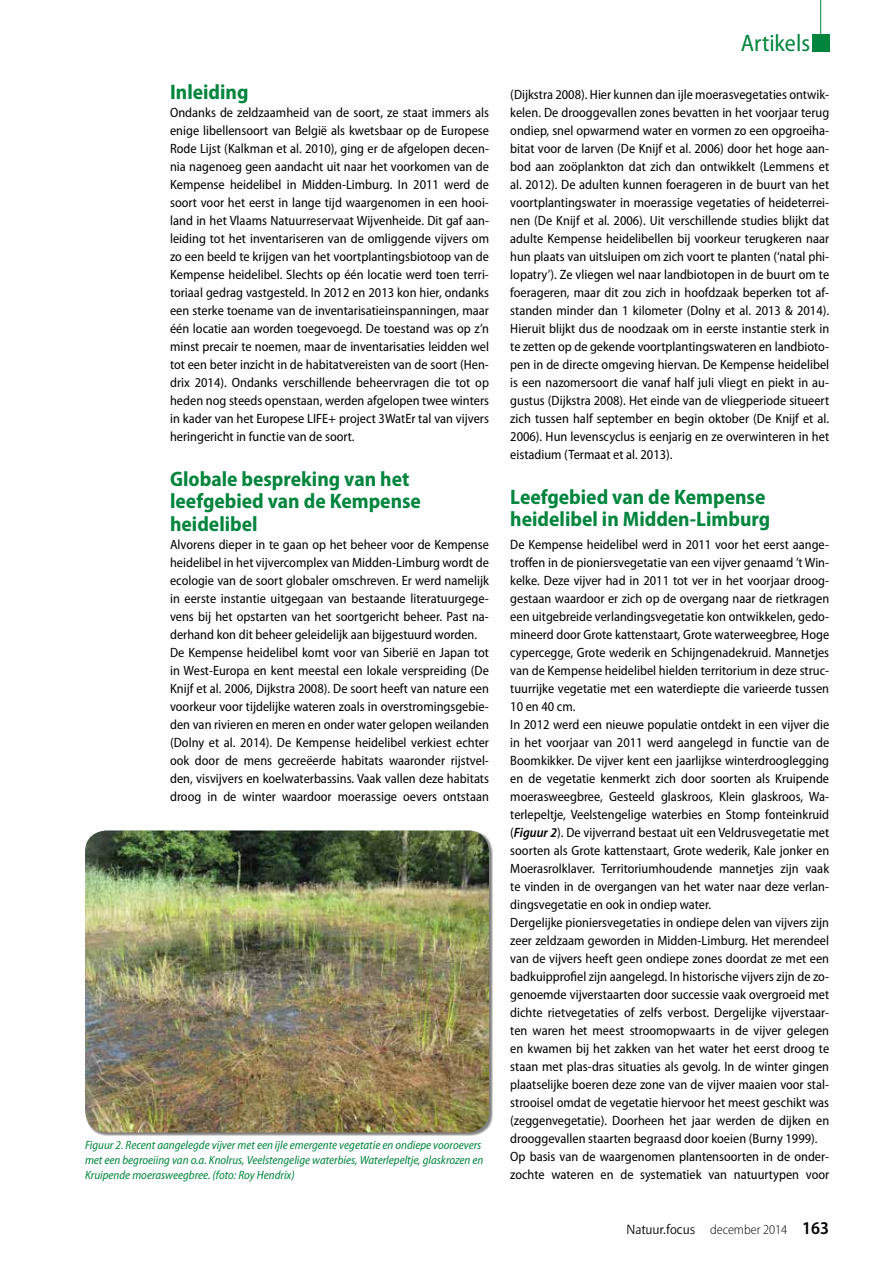
<style>
.page{position:relative;width:893px;height:1263px;background:#fff}
.page>*{position:absolute;margin:0;border:0;box-sizing:border-box;transform-origin:0 0}
.t1{font:semi-condensed 24px "Myriad Pro";color:#00853e}
.t2{font:700 semi-condensed 21px/22.5px "Myriad Pro";color:#00853e}
.t3{font:15px "Beo Sans R11";color:#000}
.t4{font:semi-condensed 13.5px/18px "Myriad Pro";color:#000;text-align:justify}
.t5{font:italic semi-condensed 12px/15px "Myriad Pro";color:#00853e}
.s1{font-style:italic}
.s2{font-weight:600;font-style:italic}
.s3{font-family:"Myriad Pro";font-weight:300;font-stretch:semi-condensed;font-size:13.5px}
.s4{font-family:"Myriad Pro";font-weight:600;font-stretch:semi-condensed;font-size:18px}
</style>
<div class="page">
<div style="left:85px;top:831px;width:408px;height:305px;background:#000;opacity:.5"></div>
<img style="left:85px;top:830px;width:404px;height:302px">
<hr style="left:820px;top:0;width:1px;height:43px;background:#00853e">
<div style="left:812px;top:34px;width:17px;height:17px;background:#00853e"></div>
<h2 class="t2" style="left:170px;top:81px;width:80px">Inleiding</h2>
<p class="t4" style="left:170px;top:104px;width:320px">Ondanks de zeldzaamheid van de soort, ze staat immers als enige libellensoort van België als kwetsbaar op de Europese Rode Lijst (Kalkman et al. 2010), ging er de afgelopen decen&shy;nia nagenoeg geen aandacht uit naar het voorkomen van de Kempense heidelibel in Midden-Limburg. In 2011 werd de soort voor het eerst in lange tijd waargenomen in een hooi&shy;land in het Vlaams Natuurreservaat Wijvenheide. Dit gaf aan&shy;leiding tot het inventariseren van de omliggende vijvers om zo een beeld te krijgen van het voortplantingsbiotoop van de Kempense heidelibel. Slechts op één locatie werd toen terri&shy;toriaal gedrag vastgesteld. In 2012 en 2013 kon hier, ondanks een sterke toename van de inventarisatieinspanningen, maar één locatie aan worden toegevoegd. De toestand was op z’n minst precair te noemen, maar de inventarisaties leidden wel tot een beter inzicht in de habitatvereisten van de soort (Hen&shy;drix 2014). Ondanks verschillende beheervragen die tot op heden nog steeds openstaan, werden afgelopen twee winters in kader van het Europese LIFE+ project 3WatEr tal van vijvers heringericht in functie van de soort.</p>
<h2 class="t2" style="left:170px;top:468px;width:252px">Globale bespreking van het leefgebied van de Kempense heidelibel</h2>
<p class="t4" style="left:170px;top:536px;width:320px;text-align:left">Alvorens dieper in te gaan op het beheer voor de Kempense heidelibel in het vijvercomplex van Midden-Limburg wordt de ecologie van de soort globaler omschreven. Er werd namelijk in eerste instantie uitgegaan van bestaande literatuurgege&shy;vens bij het opstarten van het soortgericht beheer. Past na&shy;derhand kon dit beheer geleidelijk aan bijgestuurd worden.<br>De Kempense heidelibel komt voor van Siberië en Japan tot in West-Europa en kent meestal een lokale verspreiding (De Knijf et al. 2006, Dijkstra 2008). De soort heeft van nature een voorkeur voor tijdelijke wateren zoals in overstromingsgebie&shy;den van rivieren en meren en onder water gelopen weilanden (Dolny et al. 2014). De Kempense heidelibel verkiest echter ook door de mens gecreëerde habitats waaronder rijstvel&shy;den, visvijvers en koelwaterbassins. Vaak vallen deze habitats droog in de winter waardoor moerassige oevers ontstaan</p>
<p class="t5" style="left:85px;top:1138px;width:400px">Figuur 2. Recent aangelegde vijver met een ijle emergente vegetatie en ondiepe vooroevers met een begroeiing van o.a. Knolrus, Veelstengelige waterbies, Waterlepeltje, glaskrozen en<br>Kruipende moerasweegbree. (foto: Roy Hendrix)</p>
<h1 class="t1" style="left:741px;top:30px;width:71px">Artikels</h1>
<p class="t4" style="left:510px;top:86px;width:320px">(Dijkstra 2008). Hier kunnen dan ijle moerasvegetaties ontwik&shy;kelen. De drooggevallen zones bevatten in het voorjaar terug ondiep, snel opwarmend water en vormen zo een opgroeiha&shy;bitat voor de larven (De Knijf et al. 2006) door het hoge aan&shy;bod aan zoöplankton dat zich dan ontwikkelt (Lemmens et al. 2012). De adulten kunnen foerageren in de buurt van het voortplantingswater in moerassige vegetaties of heideterrei&shy;nen (De Knijf et al. 2006). Uit verschillende studies blijkt dat adulte Kempense heidelibellen bij voorkeur terugkeren naar hun plaats van uitsluipen om zich voort te planten (‘natal phi&shy;lopatry’). Ze vliegen wel naar landbiotopen in de buurt om te foerageren, maar dit zou zich in hoofdzaak beperken tot af&shy;standen minder dan 1 kilometer (Dolny et al. 2013 &amp; 2014).<br>Hieruit blijkt dus de noodzaak om in eerste instantie sterk in te zetten op de gekende voortplantingswateren en landbioto&shy;pen in de directe omgeving hiervan. De Kempense heidelibel is een nazomersoort die vanaf half juli vliegt en piekt in au&shy;gustus (Dijkstra 2008). Het einde van de vliegperiode situeert zich tussen half september en begin oktober (De Knijf et al.<br>2006). Hun levenscyclus is eenjarig en ze overwinteren in het eistadium (Termaat et al. 2013).</p>
<h2 class="t2" style="left:510px;top:486px;width:261px">Leefgebied van de Kempense heidelibel in Midden-Limburg</h2>
<p class="t4" style="left:510px;top:536px;width:320px;text-align:left">De Kempense heidelibel werd in 2011 voor het eerst aange&shy;troffen in de pioniersvegetatie van een vijver genaamd ’t Win&shy;kelke. Deze vijver had in 2011 tot ver in het voorjaar droog&shy;gestaan waardoor er zich op de overgang naar de rietkragen een uitgebreide verlandingsvegetatie kon ontwikkelen, gedo&shy;mineerd door Grote kattenstaart<span class="s1">,</span> Grote waterweegbree<span class="s1">,</span> Hoge cypercegge, Grote wederik en Schijngenadekruid. Mannetjes van de Kempense heidelibel hielden territorium in deze struc&shy;tuurrijke vegetatie met een waterdiepte die varieerde tussen 10 en 40 cm.<br>In 2012 werd een nieuwe populatie ontdekt in een vijver die in het voorjaar van 2011 werd aangelegd in functie van de Boomkikker. De vijver kent een jaarlijkse winterdrooglegging en de vegetatie kenmerkt zich door soorten als Kruipende moerasweegbree, Gesteeld glaskroos, Klein glaskroos, Wa&shy;terlepeltje, Veelstengelige waterbies en Stomp fonteinkruid (<span class="s2">Figuur 2</span>). De vijverrand bestaat uit een Veldrusvegetatie met soorten als Grote kattenstaart, Grote wederik, Kale jonker en Moerasrolklaver. Territoriumhoudende mannetjes zijn vaak te vinden in de overgangen van het water naar deze verlan&shy;dingsvegetatie en ook in ondiep water.<br>Dergelijke pioniersvegetaties in ondiepe delen van vijvers zijn zeer zeldzaam geworden in Midden-Limburg. Het merendeel van de vijvers heeft geen ondiepe zones doordat ze met een badkuipprofiel zijn aangelegd. In historische vijvers zijn de zo&shy;genoemde vijverstaarten door successie vaak overgroeid met dichte rietvegetaties of zelfs verbost. Dergelijke vijverstaar&shy;ten waren het meest stroomopwaarts in de vijver gelegen en kwamen bij het zakken van het water het eerst droog te staan met plas-dras situaties als gevolg. In de winter gingen plaatselijke boeren deze zone van de vijver maaien voor stal&shy;strooisel omdat de vegetatie hiervoor het meest geschikt was (zeggenvegetatie). Doorheen het jaar werden de dijken en drooggevallen staarten begraasd door koeien (Burny 1999).<br>Op basis van de waargenomen plantensoorten in de onder&shy;zochte wateren en de systematiek van natuurtypen voor</p>
<p class="t3" style="left:627px;top:1222px;width:204px">Natuur.focus <span class="s3">december 2014</span> <span class="s4">163</span></p>
</div>
